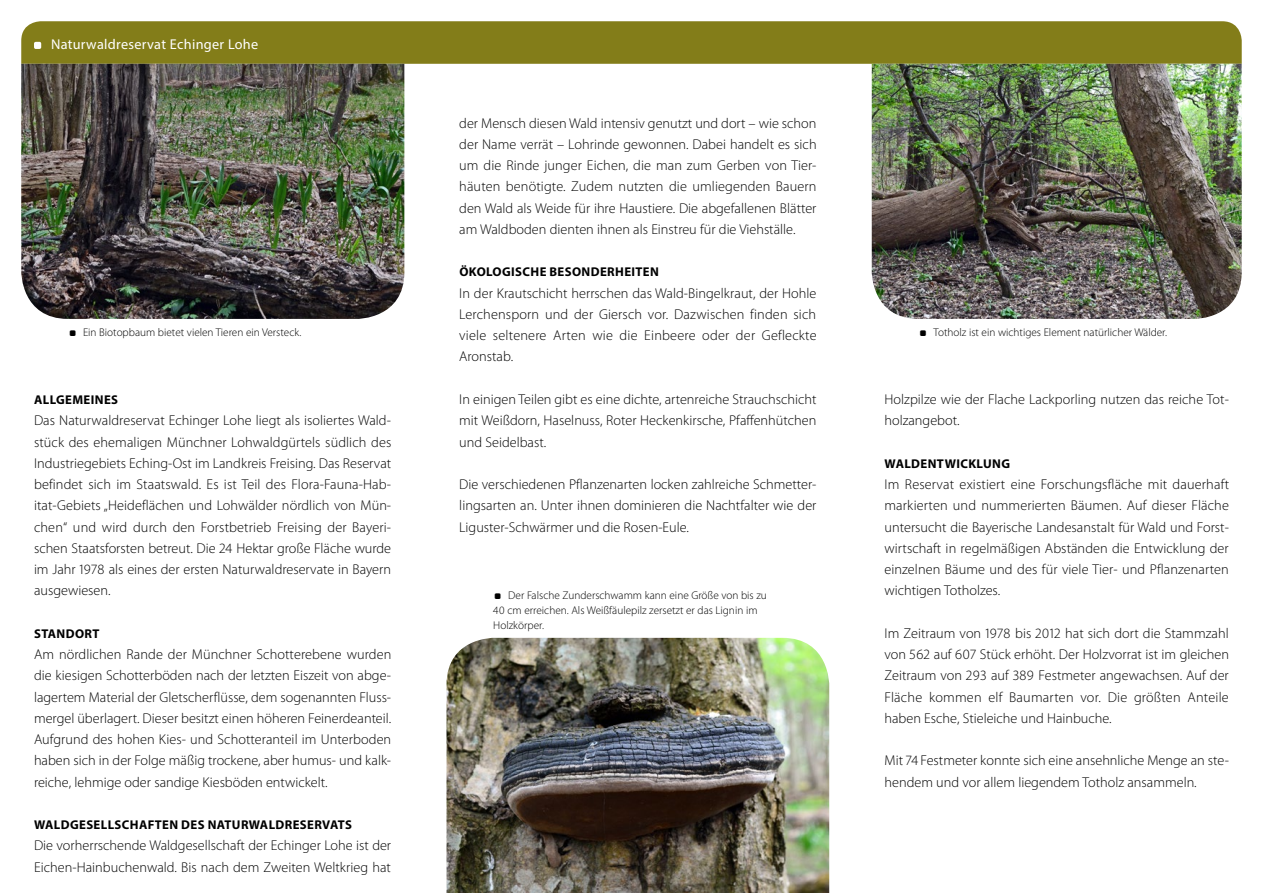
<style>
.page{position:relative;width:1263px;height:893px;background:#fff}
.page>*{position:absolute;margin:0;border:0;box-sizing:border-box;transform-origin:0 0}
.t1{font:300 14.25px/21.3px "Myriad Pro";color:#000;text-align:justify}
.t2{font:14.25px "Myriad Pro";letter-spacing:.02em;color:#fff}
.t3{font:700 12.75px "Myriad Pro";letter-spacing:.03em;color:#000}
.t4{font:300 11.25px/15px "Myriad Pro";color:#000}
.s1{font-family:"forst bayern schriftaufzaehlung";font-weight:400}
</style>
<div class="page">
<div style="left:21px;top:21px;width:1221px;height:43px;background:#837d19"></div>
<div style="left:34px;top:42px;width:7px;height:7px;background:#fff;border-radius:2px"></div>
<img style="left:446px;top:638px;width:383px;height:255px">
<img style="left:21px;top:64px;width:383px;height:255px">
<img style="left:872px;top:64px;width:370px;height:255px">
<p class="t2" style="left:51px;top:35px;width:209px">Naturwaldreservat Echinger Lohe</p>
<p class="t1" style="left:459px;top:112px;width:359px">der Mensch diesen Wald intensiv genutzt und dort – wie schon der Name verrät – Lohrinde gewonnen. Dabei handelt es sich um die Rinde junger Eichen, die man zum Gerben von Tier&shy;häuten benötigte. Zudem nutzten die umliegenden Bauern den Wald als Weide für ihre Haustiere. Die abgefallenen Blätter am Waldboden dienten ihnen als Einstreu für die Viehställe.</p>
<h2 class="t3" style="left:459px;top:264px;width:201px">ÖKOLOGISCHE BESONDERHEITEN</h2>
<p class="t1" style="left:459px;top:282px;width:359px">In der Krautschicht herrschen das Wald-Bingelkraut, der Hohle Lerchensporn und der Giersch vor. Dazwischen finden sich viele seltenere Arten wie die Einbeere oder der Gefleckte Aronstab.</p>
<p class="t1" style="left:459px;top:388px;width:359px">In einigen Teilen gibt es eine dichte, artenreiche Strauchschicht mit Weißdorn, Haselnuss, Roter Heckenkirsche, Pfaffenhütchen und Seidelbast.</p>
<p class="t1" style="left:459px;top:473px;width:359px">Die verschiedenen Pflanzenarten locken zahlreiche Schmetter&shy;lingsarten an. Unter ihnen dominieren die Nachtfalter wie der Liguster-Schwärmer und die Rosen-Eule.</p>
<p class="t4" style="left:68px;top:324px;width:235px"><span class="s1">a</span> Ein Biotopbaum bietet vielen Tieren ein Versteck.</p>
<p class="t4" style="left:918px;top:324px;width:250px"><span class="s1">a</span> Totholz ist ein wichtiges Element natürlicher Wälder.</p>
<p class="t1" style="left:884px;top:388px;width:345px">Holzpilze wie der Flache Lackporling nutzen das reiche Tot&shy;holzangebot.</p>
<h2 class="t3" style="left:885px;top:455px;width:127px">WALDENTWICKLUNG</h2>
<p class="t1" style="left:884px;top:473px;width:346px">Im Reservat existiert eine Forschungsfläche mit dauerhaft markierten und nummerierten Bäumen. Auf dieser Fläche untersucht die Bayerische Landesanstalt für Wald und Forst&shy;wirtschaft in regelmäßigen Abständen die Entwicklung der einzelnen Bäume und des für viele Tier- und Pflanzenarten wichtigen Totholzes.</p>
<p class="t1" style="left:884px;top:622px;width:346px">Im Zeitraum von 1978 bis 2012 hat sich dort die Stammzahl von 562 auf 607 Stück erhöht. Der Holzvorrat ist im gleichen Zeitraum von 293 auf 389 Festmeter angewachsen. Auf der Fläche kommen elf Baumarten vor. Die größten Anteile haben Esche, Stieleiche und Hainbuche.</p>
<p class="t1" style="left:884px;top:750px;width:346px">Mit 74 Festmeter konnte sich eine ansehnliche Menge an ste&shy;hendem und vor allem liegendem Totholz ansammeln.</p>
<h2 class="t3" style="left:34px;top:391px;width:85px">ALLGEMEINES</h2>
<p class="t1" style="left:34px;top:410px;width:359px">Das Naturwaldreservat Echinger Lohe liegt als isoliertes Wald&shy;stück des ehemaligen Münchner Lohwaldgürtels südlich des Industriegebiets Eching-Ost im Landkreis Freising. Das Reservat befindet sich im Staatswald. Es ist Teil des Flora-Fauna-Hab&shy;itat-Gebiets „Heideflächen und Lohwälder nördlich von Mün&shy;chen“ und wird durch den Forstbetrieb Freising der Bayeri&shy;schen Staatsforsten betreut. Die 24 Hektar große Fläche wurde im Jahr 1978 als eines der ersten Naturwaldreservate in Bayern ausgewiesen.</p>
<h2 class="t3" style="left:34px;top:625px;width:67px">STANDORT</h2>
<p class="t1" style="left:34px;top:644px;width:359px">Am nördlichen Rande der Münchner Schotterebene wurden die kiesigen Schotterböden nach der letzten Eiszeit von abge&shy;lagertem Material der Gletscherflüsse, dem sogenannten Fluss&shy;mergel überlagert. Dieser besitzt einen höheren Feinerdeanteil.<br>Aufgrund des hohen Kies- und Schotteranteil im Unterboden haben sich in der Folge mäßig trockene, aber humus- und kalk&shy;reiche, lehmige oder sandige Kiesböden entwickelt.</p>
<h2 class="t3" style="left:34px;top:817px;width:319px">WALDGESELLSCHAFTEN DES NATURWALDRESERVATS</h2>
<p class="t1" style="left:34px;top:835px;width:359px">Die vorherrschende Waldgesellschaft der Echinger Lohe ist der<br>Eichen-Hainbuchenwald. Bis nach dem Zweiten Weltkrieg hat</p>
<p class="t4" style="left:493px;top:588px;width:275px"><span class="s1">a</span> Der Falsche Zunderschwamm kann eine Größe von bis zu<br>40 cm erreichen. Als Weißfäulepilz zersetzt er das Lignin im<br>Holzkörper.</p>
</div>
